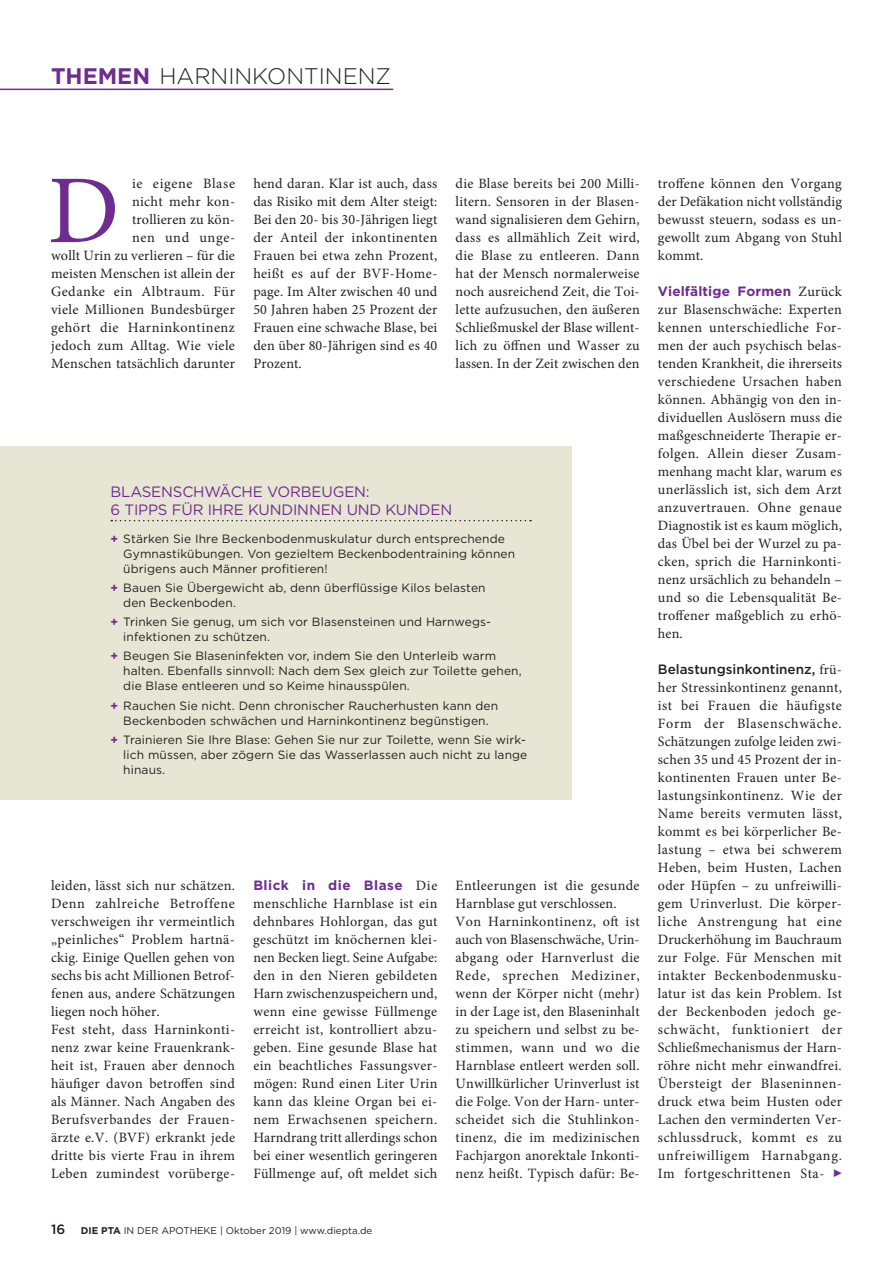
<style>
.page{position:relative;width:893px;height:1263px;background:#fff}
.page>*{position:absolute;margin:0;border:0;box-sizing:border-box;transform-origin:0 0}
.t1{font:97.35px "Minion Pro";color:#6e2c91}
.t2{font:300 22.5px "Gotham";color:#231f20}
.t3{font:15px/18px "Gotham";letter-spacing:-.01em;color:#6e2c91}
.t4{font:14.25px/18px "Minion Pro";letter-spacing:.02em;color:#231f20;text-align:justify}
.t5{font:500 13.5px "Gotham";color:#231f20}
.t6{font:700 13.5px "Gotham";letter-spacing:.01em;color:#6e2c91}
.t7{font:700 13.5px "Gotham";letter-spacing:.04em;color:#6e2c91}
.t8{font:12px/15px "Gotham";letter-spacing:.01em;color:#231f20}
.t9{font:9.75px "Gotham";color:#231f20}
.s1{font-weight:700;color:#6e2c91}
.s2{font-family:"Minion Pro";font-weight:400;font-size:14.25px;color:#231f20}
.s3{font-weight:500;font-size:13.5px}
.s4{font-weight:700}
.s5{font-family:"Minion Pro";font-weight:400;font-size:14.25px}
</style>
<div class="page">
<hr style="left:0;top:89px;width:393px;height:1px;background:#6e2c91">
<div style="left:0;top:446px;width:571px;height:354px;background:#e7e5d4"></div>
<svg style="left:111px;top:520px;width:420px;height:1px"></svg>
<h2 class="t2" style="left:51px;top:62px;width:341px"><span class="s1">THEMEN</span> HARNINKONTINENZ</h2>
<p class="t4" style="left:51px;top:175px;width:186px;text-align:right">ie eigene Blase<br>nicht mehr kon-<br>trollieren zu kön-<br>nen und unge-<br>wollt Urin zu verlieren – für die meisten Menschen ist allein der<br>Gedanke ein Albtraum. Für viele Millionen Bundesbürger gehört die Harninkontinenz jedoch zum Alltag. Wie viele<br>Menschen tatsächlich darunter</p>
<h1 class="t1" style="left:48px;top:146px;width:73px">D</h1>
<p class="t4" style="left:253px;top:175px;width:186px">hend daran. Klar ist auch, dass das Risiko mit dem Alter steigt:<br>Bei den 20- bis 30-Jährigen liegt der Anteil der inkontinenten Frauen bei etwa zehn Prozent, heißt es auf der BVF-Home&shy;page. Im Alter zwischen 40 und 50 Jahren haben 25 Prozent der Frauen eine schwache Blase, bei den über 80-Jährigen sind es 40<br>Prozent.</p>
<p class="t4" style="left:456px;top:175px;width:186px">die Blase bereits bei 200 Milli&shy;litern. Sensoren in der Blasen&shy;wand signalisieren dem Gehirn, dass es allmählich Zeit wird, die Blase zu entleeren. Dann hat der Mensch normalerweise noch ausreichend Zeit, die Toi&shy;lette aufzusuchen, den äußeren Schließmuskel der Blase willent&shy;lich zu öffnen und Wasser zu lassen. In der Zeit zwischen den</p>
<p class="t3" style="left:111px;top:482px;width:343px">BLASENSCHWÄCHE VORBEUGEN:<br>6 TIPPS FÜR IHRE KUNDINNEN UND KUNDEN</p>
<p class="t8" style="left:123px;top:530px;width:393px;text-indent:-13px"><span class="s1">+</span> Stärken Sie Ihre Beckenbodenmuskulatur durch entsprechende<br>Gymnastikübungen. Von gezieltem Beckenbodentraining können übrigens auch Männer profitieren!</p>
<p class="t8" style="left:123px;top:580px;width:364px;text-indent:-13px"><span class="s1">+</span> Bauen Sie Übergewicht ab, denn überflüssige Kilos belasten den Beckenboden.</p>
<p class="t8" style="left:123px;top:614px;width:369px;text-indent:-13px"><span class="s1">+</span> Trinken Sie genug, um sich vor Blasensteinen und Harnwegs&shy;infektionen zu schützen.</p>
<p class="t8" style="left:123px;top:648px;width:400px;text-indent:-13px"><span class="s1">+</span> Beugen Sie Blaseninfekten vor, indem Sie den Unterleib warm halten. Ebenfalls sinnvoll: Nach dem Sex gleich zur Toilette gehen, die Blase entleeren und so Keime hinausspülen.</p>
<p class="t8" style="left:111px;top:697px;width:389px;text-align:center"><span class="s1">+</span> Rauchen Sie nicht. Denn chronischer Raucherhusten kann den<br>Beckenboden schwächen und Harninkontinenz begünstigen.</p>
<p class="t8" style="left:123px;top:732px;width:406px;text-align:justify;text-indent:-13px"><span class="s1">+</span> Trainieren Sie Ihre Blase: Gehen Sie nur zur Toilette, wenn Sie wirk&shy;lich müssen, aber zögern Sie das Wasserlassen auch nicht zu lange hinaus.</p>
<p class="t4" style="left:51px;top:877px;width:186px;text-align:left">leiden, lässt sich nur schätzen.<br>Denn zahlreiche Betroffene verschweigen ihr vermeintlich „peinliches“ Problem hartnä&shy;ckig. Einige Quellen gehen von sechs bis acht Millionen Betrof&shy;fenen aus, andere Schätzungen liegen noch höher.<br>Fest steht, dass Harninkonti&shy;nenz zwar keine Frauenkrank&shy;heit ist, Frauen aber dennoch häufiger davon betroffen sind als Männer. Nach Angaben des<br>Berufsverbandes der Frauen&shy;ärzte e.V. (BVF) erkrankt jede dritte bis vierte Frau in ihrem<br>Leben zumindest vorüberge-</p>
<p class="t7" style="left:253px;top:876px;width:186px">Blick in die Blase <span class="s2">Die</span></p>
<p class="t4" style="left:253px;top:895px;width:186px">menschliche Harnblase ist ein dehnbares Hohlorgan, das gut geschützt im knöchernen klei&shy;nen Becken liegt. Seine Aufgabe: den in den Nieren gebildeten Harn zwischenzuspeichern und, wenn eine gewisse Füllmenge erreicht ist, kontrolliert abzu&shy;geben. Eine gesunde Blase hat ein beachtliches Fassungsver&shy;mögen: Rund einen Liter Urin kann das kleine Organ bei ei&shy;nem Erwachsenen speichern.<br>Harndrang tritt allerdings schon bei einer wesentlich geringeren Füllmenge auf, oft meldet sich</p>
<p class="t9" style="left:51px;top:1224px;width:323px"><span class="s3">16</span> <span class="s4">DIE PTA</span> IN DER APOTHEKE | Oktober 2019 | www.diepta.de</p>
<p class="t4" style="left:456px;top:877px;width:186px;text-align:left">Entleerungen ist die gesunde<br>Harnblase gut verschlossen.<br>Von Harninkontinenz, oft ist auch von Blasenschwäche, Urin&shy;abgang oder Harnverlust die<br>Rede, sprechen Mediziner, wenn der Körper nicht (mehr) in der Lage ist, den Blaseninhalt zu speichern und selbst zu be&shy;stimmen, wann und wo die<br>Harnblase entleert werden soll.<br>Unwillkürlicher Urinverlust ist die Folge. Von der Harn- unter&shy;scheidet sich die Stuhlinkon&shy;tinenz, die im medizinischen<br>Fachjargon anorektale Inkonti&shy;nenz heißt. Typisch dafür: Be-</p>
<p class="t4" style="left:658px;top:175px;width:186px">troffene können den Vorgang der Defäkation nicht vollständig bewusst steuern, sodass es un&shy;gewollt zum Abgang von Stuhl kommt.</p>
<p class="t6" style="left:658px;top:282px;width:185px">Vielfältige Formen <span class="s2">Zurück</span></p>
<p class="t4" style="left:658px;top:301px;width:186px">zur Blasenschwäche: Experten kennen unterschiedliche For&shy;men der auch psychisch belas&shy;tenden Krankheit, die ihrerseits verschiedene Ursachen haben können. Abhängig von den in&shy;dividuellen Auslösern muss die maßgeschneiderte Therapie er&shy;folgen. Allein dieser Zusam&shy;menhang macht klar, warum es unerlässlich ist, sich dem Arzt anzuvertrauen. Ohne genaue Diagnostik ist es kaum möglich, das Übel bei der Wurzel zu pa&shy;cken, sprich die Harninkonti&shy;nenz ursächlich zu behandeln – und so die Lebensqualität Be&shy;troffener maßgeblich zu erhö&shy;hen.</p>
<p class="t5" style="left:658px;top:660px;width:186px">Belastungsinkontinenz, <span class="s5">frü-</span></p>
<p class="t4" style="left:658px;top:679px;width:186px">her Stressinkontinenz genannt, ist bei Frauen die häufigste Form der Blasenschwäche.<br>Schätzungen zufolge leiden zwi&shy;schen 35 und 45 Prozent der in&shy;kontinenten Frauen unter Be&shy;lastungsinkontinenz. Wie der Name bereits vermuten lässt, kommt es bei körperlicher Be&shy;lastung – etwa bei schwerem Heben, beim Husten, Lachen oder Hüpfen – zu unfreiwilli&shy;gem Urinverlust. Die körper&shy;liche Anstrengung hat eine Druckerhöhung im Bauchraum zur Folge. Für Menschen mit intakter Beckenbodenmusku&shy;latur ist das kein Problem. Ist der Beckenboden jedoch ge&shy;schwächt, funktioniert der Schließmechanismus der Harn&shy;röhre nicht mehr einwandfrei.<br>Übersteigt der Blaseninnen&shy;druck etwa beim Husten oder Lachen den verminderten Ver&shy;schlussdruck, kommt es zu unfreiwilligem Harnabgang.<br>Im fortgeschrittenen Sta-</p>
</div>
